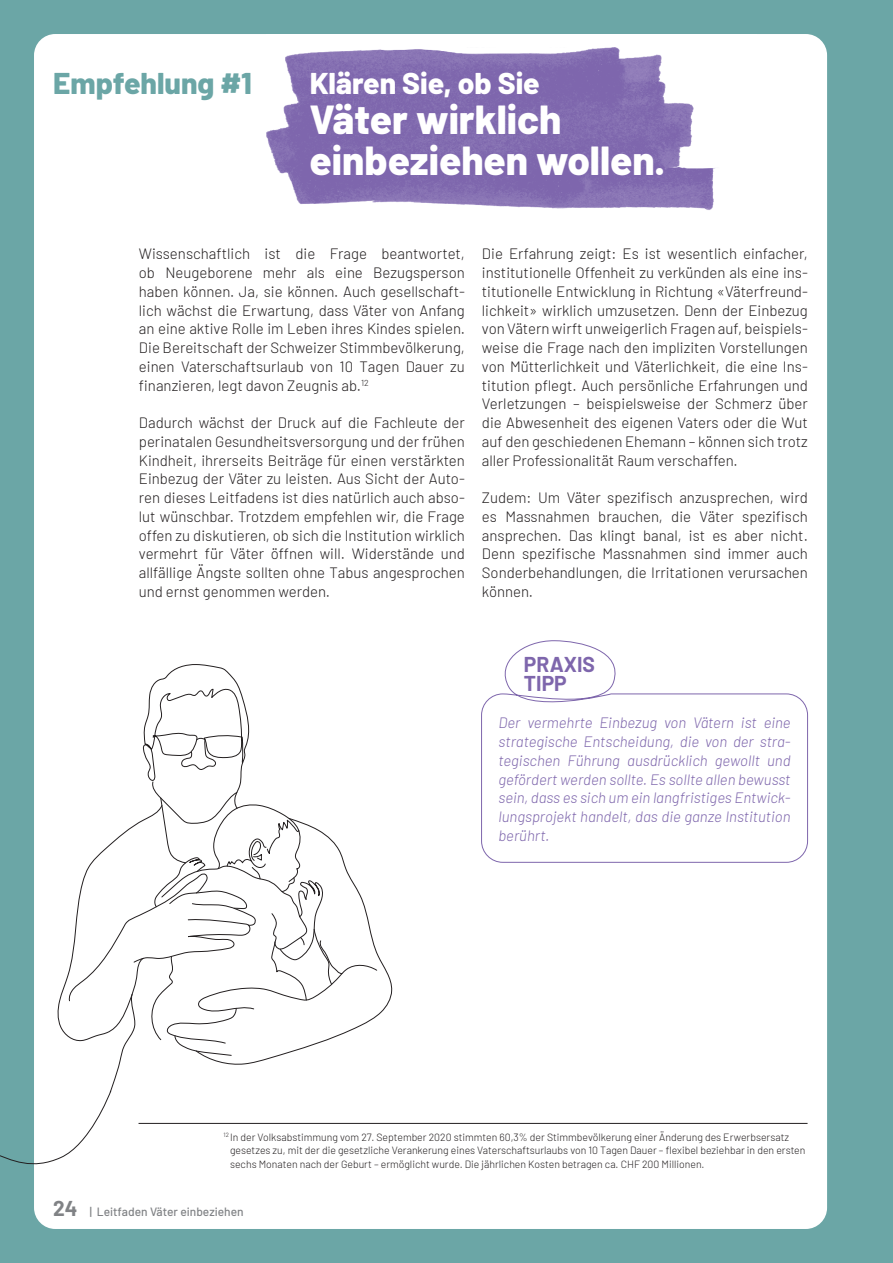
<style>
.page{position:relative;width:893px;height:1263px;background:#6ba6a6}
.page>*{position:absolute;margin:0;border:0;box-sizing:border-box;transform-origin:0 0}
.t1{font:800 40.5px/40.5px "Barlow";color:#fff}
.t2{font:800 30px "Barlow";color:#fff}
.t3{font:800 30px "Barlow";color:#6ba6a6}
.t4{font:700 21px/18.8px "Barlow";color:#7e66ac}
.t5{font:300 15px/18.8px "Barlow";color:#231f20;text-align:justify}
.t6{font:italic 300 15px/18.8px "Barlow";color:#7e66ac;text-align:justify}
.t7{font:500 12px "Barlow";color:#808285}
.t8{font:300 10.5px/13.5px "Barlow";color:#231f20}
.s1{font-weight:700;font-size:21px}
</style>
<div class="page">
<div style="left:34px;top:34px;width:793px;height:1195px;background:#fff;border-radius:21px"></div>
<svg style="left:0;top:664px;width:378px;height:501px"></svg>
<img style="left:267px;top:47px;width:448px;height:163px">
<svg style="left:481px;top:640px;width:327px;height:223px"></svg>
<hr style="left:139px;top:1123px;width:668px;height:1px;background:#231f20">
<h2 class="t3" style="left:53px;top:60px;width:200px">Empfehlung #1</h2>
<h2 class="t2" style="left:310px;top:60px;width:232px">Klären Sie, ob Sie</h2>
<h1 class="t1" style="left:310px;top:96px;width:357px">Väter wirklich einbeziehen wollen.</h1>
<p class="t5" style="left:139px;top:244px;width:328px">Wissenschaftlich ist die Frage beantwortet, ob Neugeborene mehr als eine Bezugsperson haben können. Ja, sie können. Auch gesellschaft&shy;lich wächst die Erwartung, dass Väter von Anfang an eine aktive Rolle im Leben ihres Kindes spielen.<br>Die Bereitschaft der Schweizer Stimmbevölkerung, einen Vaterschaftsurlaub von 10 Tagen Dauer zu finanzieren, legt davon Zeugnis ab.<sup>12</sup></p>
<p class="t5" style="left:139px;top:412px;width:328px">Dadurch wächst der Druck auf die Fachleute der perinatalen Gesundheitsversorgung und der frühen Kindheit, ihrerseits Beiträge für einen verstärkten Einbezug der Väter zu leisten. Aus Sicht der Auto&shy;ren dieses Leitfadens ist dies natürlich auch abso&shy;lut wünschbar. Trotzdem empfehlen wir, die Frage offen zu diskutieren, ob sich die Institution wirklich vermehrt für Väter öffnen will. Widerstände und allfällige Ängste sollten ohne Tabus angesprochen und ernst genommen werden.</p>
<p class="t5" style="left:482px;top:244px;width:328px">Die Erfahrung zeigt: Es ist wesentlich einfacher, institutionelle Offenheit zu verkünden als eine ins&shy;titutionelle Entwicklung in Richtung «Väterfreund&shy;lichkeit» wirklich umzusetzen. Denn der Einbezug von Vätern wirft unweigerlich Fragen auf, beispiels&shy;weise die Frage nach den impliziten Vorstellungen von Mütterlichkeit und Väterlichkeit, die eine Ins&shy;titution pflegt. Auch persönliche Erfahrungen und Verletzungen – beispielsweise der Schmerz über die Abwesenheit des eigenen Vaters oder die Wut auf den geschiedenen Ehemann – können sich trotz aller Professionalität Raum verschaffen.</p>
<p class="t5" style="left:482px;top:487px;width:327px">Zudem: Um Väter spezifisch anzusprechen, wird es Massnahmen brauchen, die Väter spezifisch ansprechen. Das klingt banal, ist es aber nicht.<br>Denn spezifische Massnahmen sind immer auch Sonderbehandlungen, die Irritationen verursachen können.</p>
<h3 class="t4" style="left:524px;top:653px;width:73px">PRAXIS<br>TIPP</h3>
<p class="t6" style="left:499px;top:712px;width:293px">Der vermehrte Einbezug von Vätern ist eine strategische Entscheidung, die von der stra&shy;tegischen Führung ausdrücklich gewollt und gefördert werden sollte. Es sollte allen bewusst sein, dass es sich um ein langfristiges Entwick&shy;lungsprojekt handelt, das die ganze Institution berührt.</p>
<p class="t8" style="left:230px;top:1129px;width:577px;text-indent:-6px"><sup>12</sup> In der Volksabstimmung vom 27. September 2020 stimmten 60,3% der Stimmbevölkerung einer Änderung des Erwerbsersatz gesetzes zu, mit der die gesetzliche Verankerung eines Vaterschaftsurlaubs von 10 Tagen Dauer – flexibel beziehbar in den ersten sechs Monaten nach der Geburt – ermöglicht wurde. Die jährlichen Kosten betragen ca. CHF 200 Millionen.</p>
<p class="t7" style="left:53px;top:1203px;width:192px"><span class="s1">24</span> | Leitfaden Väter einbeziehen</p>
</div>
